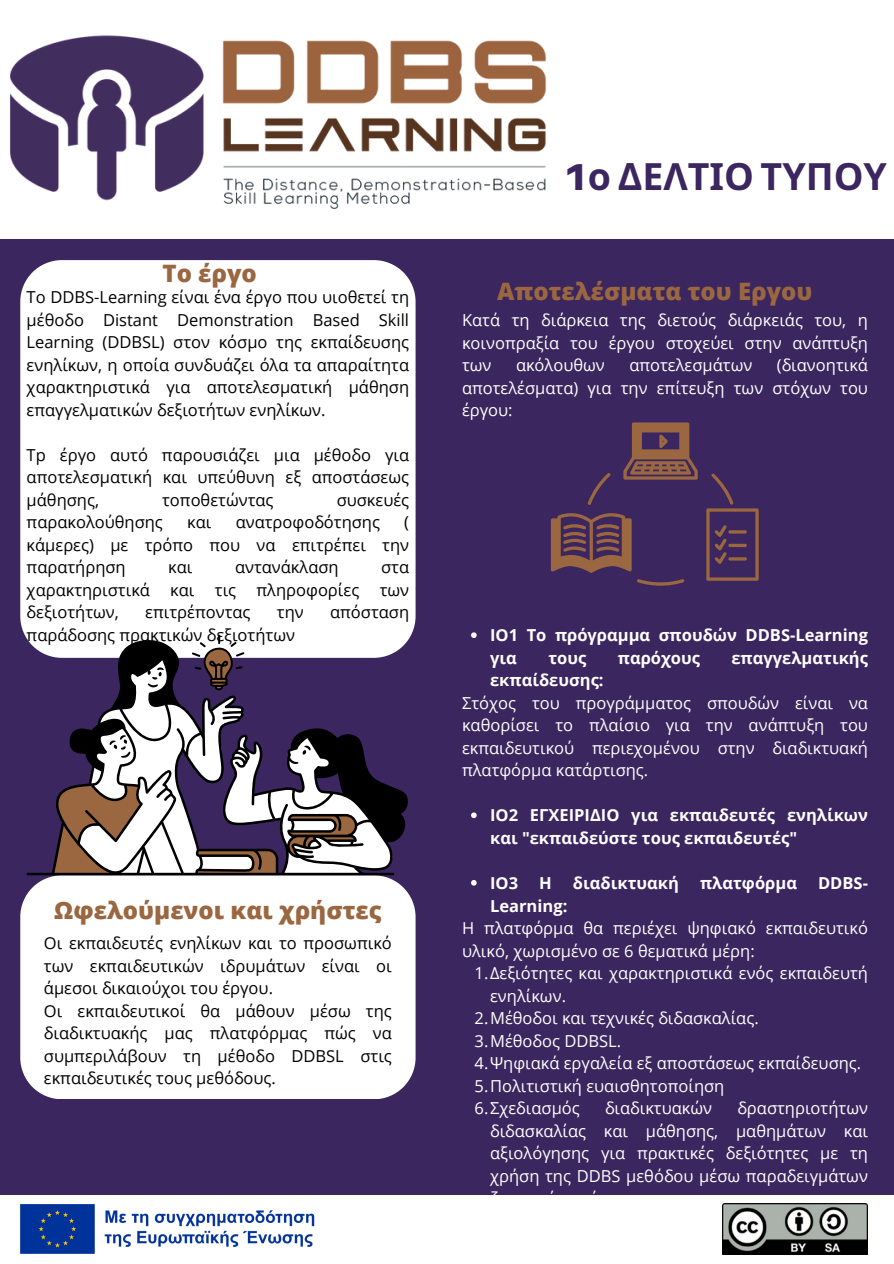
<style>
.page{position:relative;width:894px;height:1264px;background:#fff}
.page>*{position:absolute;margin:0;border:0;box-sizing:border-box;transform-origin:0 0}
.t1{font:700 37.5px "Noto Sans";color:#3b265f}
.t2{font:800 24px "Open Sans";color:#9a6740}
.t3{font:16.5px/22.5px "Open Sans";color:#000;text-align:justify}
.t4{font:16.5px/22.5px "Open Sans";color:#fff;text-align:justify}
.t5{font:700 16.5px/22.5px "Open Sans";color:#fff}
.s1{font-family:"Aileron";font-weight:900}
</style>
<div class="page">
<div style="left:0;top:0;width:893px;height:1263px;background:#3b265f"></div>
<div style="left:20px;top:260px;width:395px;height:379px;background:#fff"></div>
<svg style="left:471px;top:632px;width:5px;height:6px"></svg>
<svg style="left:471px;top:812px;width:5px;height:6px"></svg>
<svg style="left:471px;top:880px;width:5px;height:5px"></svg>
<div style="left:20px;top:875px;width:395px;height:224px;background:#fff"></div>
<svg style="left:27px;top:639px;width:381px;height:236px"></svg>
<svg style="left:109px;top:735px;width:21px;height:22px"></svg>
<svg style="left:302px;top:745px;width:8px;height:10px"></svg>
<svg style="left:148px;top:667px;width:16px;height:20px"></svg>
<svg style="left:192px;top:634px;width:52px;height:56px"></svg>
<div style="left:0;top:1px;width:893px;height:238px;background:#fff"></div>
<svg style="left:550px;top:513px;width:81px;height:60px"></svg>
<svg style="left:623px;top:422px;width:74px;height:57px"></svg>
<svg style="left:587px;top:473px;width:23px;height:32px"></svg>
<svg style="left:637px;top:579px;width:47px;height:6px"></svg>
<svg style="left:706px;top:473px;width:52px;height:107px"></svg>
<div style="left:0;top:1194px;width:893px;height:69px;background:#fff"></div>
<img style="left:0;top:0;width:569px;height:209px">
<img style="left:20px;top:1204px;width:295px;height:50px">
<img style="left:722px;top:1203px;width:145px;height:51px">
<p class="t2" style="left:162px;top:257px;width:96px">Το έργο</p>
<p class="t3" style="left:27px;top:285px;width:384px">Το DDBS-Learning είναι ένα έργο που υιοθετεί τη μέθοδο Distant Demonstration Based Skill Learning (DDBSL) στον κόσμο της εκπαίδευσης ενηλίκων, η οποία συνδυάζει όλα τα απαραίτητα χαρακτηριστικά για αποτελεσματική μάθηση επαγγελματικών δεξιοτήτων ενηλίκων.</p>
<h2 class="t3" style="left:27px;top:443px;width:384px">Tp έργο αυτό παρουσιάζει μια μέθοδο για αποτελεσματική και υπεύθυνη εξ αποστάσεως μάθησης,</h2>
<h2 class="t3" style="left:162px;top:488px;width:113px">τοποθετώντας</h2>
<h2 class="t3" style="left:336px;top:488px;width:74px">συσκευές</h2>
<h2 class="t3" style="left:27px;top:510px;width:138px">παρακολούθησης</h2>
<h2 class="t3" style="left:187px;top:510px;width:26px">και</h2>
<h2 class="t3" style="left:236px;top:510px;width:146px">ανατροφοδότησης</h2>
<h2 class="t3" style="left:27px;top:510px;width:384px;text-indent:377px">( κάμερες) με τρόπο που να επιτρέπει την παρατήρηση</h2>
<h2 class="t3" style="left:168px;top:555px;width:26px">και</h2>
<h2 class="t3" style="left:235px;top:555px;width:105px">αντανάκλαση</h2>
<h2 class="t3" style="left:27px;top:555px;width:384px;text-indent:354px">στα χαρακτηριστικά και τις πληροφορίες των δεξιοτήτων,</h2>
<h2 class="t3" style="left:145px;top:600px;width:107px">επιτρέποντας</h2>
<h2 class="t3" style="left:277px;top:600px;width:28px">την</h2>
<h2 class="t3" style="left:330px;top:600px;width:80px">απόσταση</h2>
<h2 class="t3" style="left:27px;top:623px;width:270px">παράδοσης πρακτικών δεξιοτήτων</h2>
<p class="t2" style="left:54px;top:893px;width:329px">Ωφελούμενοι και χρήστες</p>
<p class="t3" style="left:44px;top:931px;width:349px">Οι εκπαιδευτές ενηλίκων και το προσωπικό των εκπαιδευτικών ιδρυμάτων είναι οι άμεσοι δικαιούχοι του έργου.</p>
<p class="t3" style="left:44px;top:999px;width:349px">Οι εκπαιδευτικοί θα μάθουν μέσω της διαδικτυακής μας πλατφόρμας πώς να συμπεριλάβουν τη μέθοδο DDBSL στις εκπαιδευτικές τους μεθόδους.</p>
<p class="t1" style="left:563px;top:149px;width:325px"><span class="s1">1</span>ο ΔΕΛΤΙΟ ΤΥΠΟΥ</p>
<p class="t2" style="left:497px;top:274px;width:317px">Αποτελέσματα του Εργου</p>
<p class="t4" style="left:462px;top:308px;width:407px">Κατά τη διάρκεια της διετούς διάρκειάς του, η κοινοπραξία του έργου στοχεύει στην ανάπτυξη των</p>
<p class="t4" style="left:462px;top:353px;width:407px;text-indent:315px">(διανοητικά αποτελέσματα) για την επίτευξη των στόχων του έργου:</p>
<p class="t4" style="left:516px;top:353px;width:90px">ακόλουθων</p>
<p class="t4" style="left:629px;top:353px;width:124px">αποτελεσμάτων</p>
<h1 class="t5" style="left:490px;top:623px;width:379px">IO1 Το πρόγραμμα σπουδών DDBS-Learning για</h1>
<h1 class="t5" style="left:548px;top:646px;width:39px">τους</h1>
<h1 class="t5" style="left:617px;top:646px;width:84px">παρόχους</h1>
<h1 class="t5" style="left:731px;top:646px;width:138px">επαγγελματικής</h1>
<h1 class="t5" style="left:490px;top:668px;width:115px">εκπαίδευσης:</h1>
<h2 class="t4" style="left:462px;top:691px;width:407px">Στόχος του προγράμματος σπουδών είναι να καθορίσει το πλαίσιο για την ανάπτυξη του εκπαιδευτικού περιεχομένου στην διαδικτυακή πλατφόρμα κατάρτισης.</h2>
<p class="t5" style="left:490px;top:803px;width:379px">IO2 ΕΓΧΕΙΡΙΔΙΟ για εκπαιδευτές ενηλίκων και "εκπαιδεύστε τους εκπαιδευτές"</p>
<p class="t5" style="left:490px;top:871px;width:29px">IO3</p>
<p class="t5" style="left:539px;top:871px;width:14px">Η</p>
<p class="t5" style="left:572px;top:871px;width:107px">διαδικτυακή</p>
<p class="t5" style="left:699px;top:871px;width:98px">πλατφόρμα</p>
<p class="t5" style="left:817px;top:871px;width:51px">DDBS-</p>
<p class="t5" style="left:490px;top:893px;width:79px">Learning:</p>
<h2 class="t4" style="left:462px;top:916px;width:407px">Η πλατφόρμα θα περιέχει ψηφιακό εκπαιδευτικό υλικό, χωρισμένο σε 6 θεματικά μέρη:</h2>
<p class="t4" style="left:490px;top:961px;width:379px;text-indent:-15px">1.Δεξιότητες και χαρακτηριστικά ενός εκπαιδευτή ενηλίκων.</p>
<p class="t4" style="left:474px;top:1006px;width:285px">2.Μέθοδοι και τεχνικές διδασκαλίας.</p>
<p class="t4" style="left:474px;top:1028px;width:148px">3.Μέθοδος DDBSL.</p>
<p class="t4" style="left:474px;top:1051px;width:388px">4.Ψηφιακά εργαλεία εξ αποστάσεως εκπαίδευσης.</p>
<p class="t4" style="left:474px;top:1073px;width:251px">5.Πολιτιστική ευαισθητοποίηση</p>
<p class="t4" style="left:474px;top:1096px;width:107px">6.Σχεδιασμός</p>
<p class="t4" style="left:605px;top:1096px;width:109px">διαδικτυακών</p>
<p class="t4" style="left:490px;top:1096px;width:379px;text-indent:247px">δραστηριοτήτων διδασκαλίας και μάθησης, μαθημάτων και αξιολόγησης για πρακτικές δεξιότητες με τη χρήση της DDBS μεθόδου μέσω παραδειγμάτων</p>
</div>
